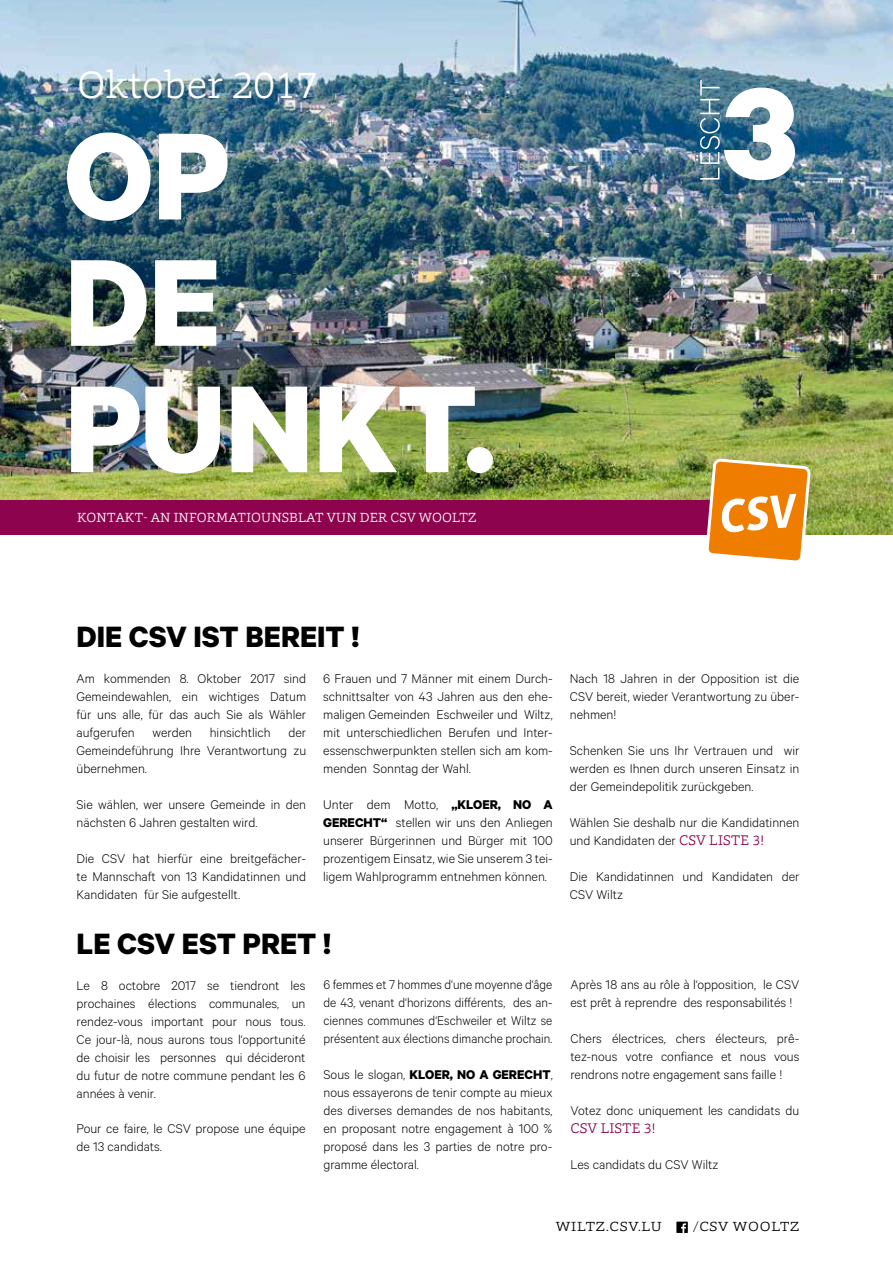
<style>
.page{position:relative;width:893px;height:1263px;background:#fff}
.page>*{position:absolute;margin:0;border:0;box-sizing:border-box;transform-origin:0 0}
.t1{font:700 146.1px "Calibre";color:#fff;scale:1.07 1}
.t2{font:700 139.35px/126.3px "Calibre";letter-spacing:-.005em;color:#fff}
.t3{font:300 38.85px "Foro Rounded";color:#fff}
.t4{font:700 33px "Calibre";color:#000}
.t5{font:300 14.25px/18px "Calibre";color:#000;text-align:justify}
.t6{font:300 14.25px/18px "Calibre";color:#000;text-align:justify;scale:.96 1}
.t7{font:300 14.25px "Foro Rounded";letter-spacing:.005em;color:#8d034e}
.t8{font:300 13.5px "Foro Rounded";letter-spacing:.01em;color:#fff}
.t9{font:300 13.5px "Foro Rounded";letter-spacing:.045em;color:#000;scale:1.1 1}
.s1{font-weight:700}
.s2{font-family:"Foro Rounded";color:#8d034e}
</style>
<div class="page">
<img style="left:0;top:0;width:893px;height:535px">
<div style="left:0;top:501px;width:783px;height:34px;background:#8d034e"></div>
<svg style="left:705px;top:458px;width:106px;height:103px;background:#ea9e44"></svg>
<div style="left:676px;top:1221px;width:12px;height:12px;background:#000"></div>
<svg style="left:681px;top:1223px;width:5px;height:10px"></svg>
<svg style="left:696px;top:80px;width:24px;height:100px;background:#5b869d"></svg>
<h3 class="t3" style="left:77px;top:60px;width:242px">Oktober 2017</h3>
<h2 class="t2" style="left:64px;top:108px;width:433px">OP<br>DE<br>PUNKT.</h2>
<p class="t8" style="left:77px;top:509px;width:401px">KONTAKT- AN INFORMATIOUNSBLAT VUN DER CSV WOOLTZ</p>
<h1 class="t1" style="left:723px;top:44px;width:72px">3</h1>
<h3 class="t4" style="left:77px;top:617px;width:284px">DIE CSV IST BEREIT !</h3>
<p class="t5" style="left:77px;top:669px;width:231px">Am kommenden 8. Oktober 2017 sind Gemeindewahlen, ein wichtiges Datum für uns alle, für das auch Sie als Wähler aufgerufen werden hinsichtlich der Gemeindeführung Ihre Verantwortung zu übernehmen.</p>
<p class="t5" style="left:77px;top:795px;width:231px">Sie wählen, wer unsere Gemeinde in den nächsten 6 Jahren gestalten wird.</p>
<p class="t5" style="left:77px;top:849px;width:231px">Die CSV hat hierfür eine breitgefächer&shy;te Mannschaft von 13 Kandidatinnen und Kandidaten für Sie aufgestellt.</p>
<p class="t5" style="left:323px;top:669px;width:231px">6 Frauen und 7 Männer mit einem Durch&shy;schnittsalter von 43 Jahren aus den ehe&shy;maligen Gemeinden Eschweiler und Wiltz, mit unterschiedlichen Berufen und Inter&shy;essenschwerpunkten stellen sich am kom&shy;menden Sonntag der Wahl.</p>
<p class="t5" style="left:323px;top:795px;width:231px">Unter dem Motto‚ <span class="s1">„KLOER, NO A GERECHT“</span> stellen wir uns den Anliegen unserer Bürgerinnen und Bürger mit 100 prozentigem Einsatz, wie Sie unserem 3 tei&shy;ligem Wahlprogramm entnehmen können.</p>
<h3 class="t4" style="left:77px;top:924px;width:256px">LE CSV EST PRET !</h3>
<p class="t5" style="left:77px;top:976px;width:230px">Le 8 octobre 2017 se tiendront les prochaines élections communales, un rendez-vous important pour nous tous.<br>Ce jour-là, nous aurons tous l‘opportunité de choisir les personnes qui décideront du futur de notre commune pendant les 6 années à venir.</p>
<p class="t5" style="left:77px;top:1119px;width:230px">Pour ce faire, le CSV propose une équipe de 13 candidats.</p>
<p class="t6" style="left:323px;top:975px;width:240px">6 femmes et 7 hommes d‘une moyenne d‘âge de 43, venant d‘horizons différents, des an&shy;ciennes communes d‘Eschweiler et Wiltz se présentent aux élections dimanche prochain.</p>
<p class="t5" style="left:323px;top:1065px;width:230px">Sous le slogan‚ <span class="s1">KLOER, NO A GERECHT</span>‚ nous essayerons de tenir compte au mieux des diverses demandes de nos habitants, en proposant notre engagement à 100 % proposé dans les 3 parties de notre pro&shy;gramme électoral.</p>
<p class="t5" style="left:570px;top:669px;width:231px">Nach 18 Jahren in der Opposition ist die CSV bereit, wieder Verantwortung zu über&shy;nehmen!</p>
<p class="t5" style="left:570px;top:741px;width:231px">Schenken Sie uns Ihr Vertrauen und wir werden es Ihnen durch unseren Einsatz in der Gemeindepolitik zurückgeben.</p>
<p class="t5" style="left:570px;top:813px;width:231px">Wählen Sie deshalb nur die Kandidatinnen und Kandidaten der <span class="s2">CSV LISTE 3!</span></p>
<p class="t5" style="left:570px;top:867px;width:231px">Die Kandidatinnen und Kandidaten der<br>CSV Wiltz</p>
<p class="t5" style="left:570px;top:975px;width:230px">Après 18 ans au rôle à l‘opposition, le CSV est prêt à reprendre des responsabilités !</p>
<p class="t5" style="left:570px;top:1029px;width:230px">Chers électrices, chers électeurs, prê&shy;tez-nous votre confiance et nous vous rendrons notre engagement sans faille !</p>
<p class="t5" style="left:570px;top:1101px;width:230px">Votez donc uniquement les candidats du</p>
<p class="t7" style="left:570px;top:1119px;width:86px">CSV LISTE 3!</p>
<p class="t5" style="left:570px;top:1155px;width:150px">Les candidats du CSV Wiltz</p>
<p class="t9" style="left:556px;top:1218px;width:98px">WILTZ.CSV.LU</p>
<p class="t9" style="left:693px;top:1218px;width:98px">/CSV WOOLTZ</p>
</div>
